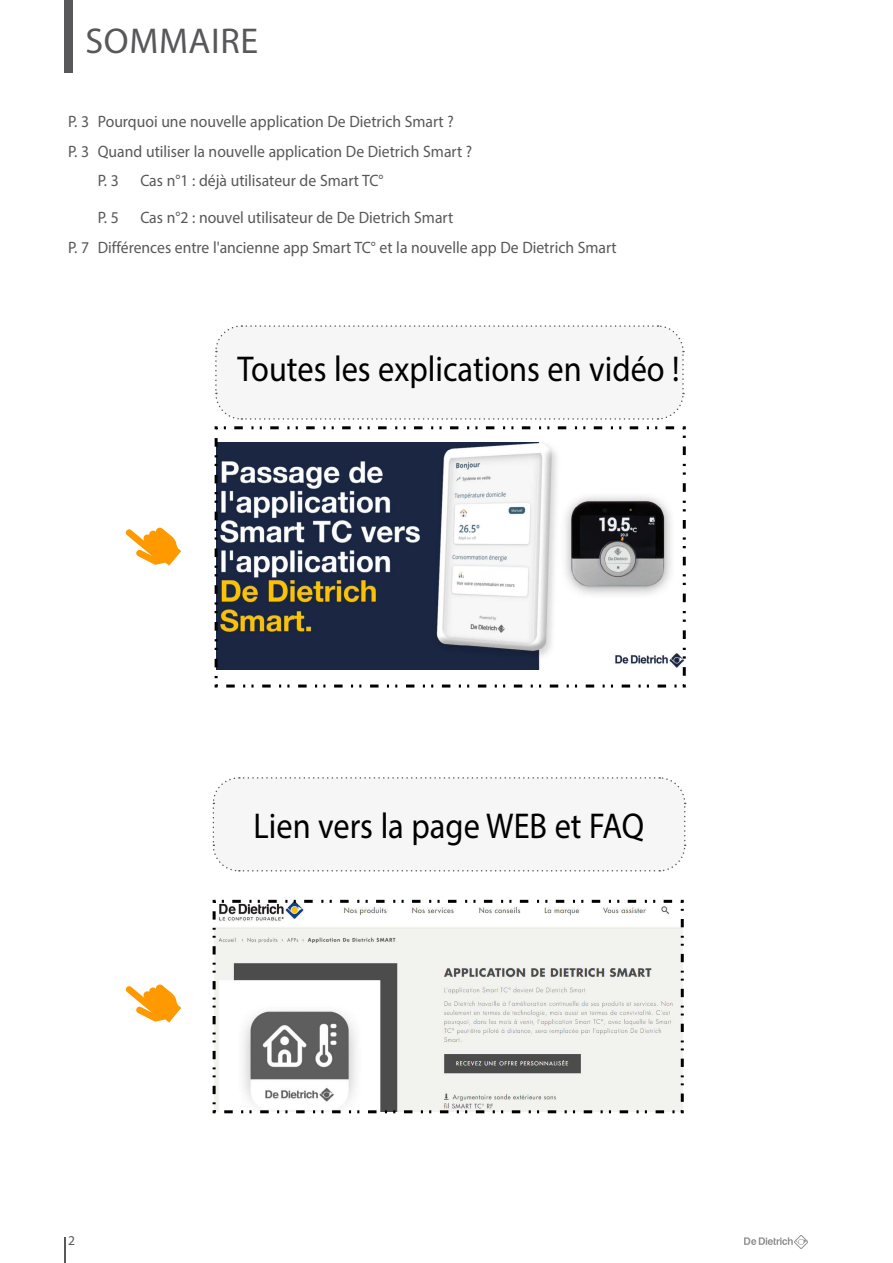
<style>
.page{position:relative;width:893px;height:1263px;background:#fff}
.page>*{position:absolute;margin:0;border:0;box-sizing:border-box;transform-origin:0 0}
.t1{font:36px "Myriad Pro";color:#000;scale:.9 1}
.t2{font:36px "Myriad Pro";letter-spacing:.02em;color:#58585a}
.t3{font:16.5px/29.5px "Myriad Pro";color:#58585a;scale:.95 1}
.t4{font:13.5px "Myriad Pro";color:#58585a}
</style>
<div class="page">
<div style="left:64px;top:0;width:8px;height:72px;background:#58585a"></div>
<svg style="left:64px;top:1237px;width:1px;height:26px"></svg>
<svg style="left:744px;top:1235px;width:64px;height:14px"></svg>
<svg style="left:214px;top:426px;width:472px;height:262px"></svg>
<svg style="left:125px;top:527px;width:57px;height:39px"></svg>
<div style="left:215px;top:325px;width:469px;height:95px;background:#f6f6f6"></div>
<div style="left:212px;top:777px;width:474px;height:95px;background:#f6f6f6"></div>
<svg style="left:125px;top:984px;width:57px;height:39px"></svg>
<svg style="left:212px;top:899px;width:472px;height:215px"></svg>
<h1 class="t2" style="left:85px;top:18px;width:174px">SOMMAIRE</h1>
<p class="t3" style="left:68px;top:107px;width:408px">P. 3 Pourquoi une nouvelle application De Dietrich Smart ?</p>
<p class="t3" style="left:68px;top:136px;width:427px">P. 3 Quand utiliser la nouvelle application De Dietrich Smart ?</p>
<p class="t3" style="left:98px;top:166px;width:24px">P. 3</p>
<p class="t3" style="left:140px;top:166px;width:257px">Cas n°1 : déjà utilisateur de Smart TC°</p>
<p class="t3" style="left:98px;top:203px;width:24px">P. 5</p>
<p class="t3" style="left:68px;top:203px;width:579px;text-indent:72px">Cas n°2 : nouvel utilisateur de De Dietrich Smart<br>P. 7 Différences entre l'ancienne app Smart TC° et la nouvelle app De Dietrich Smart</p>
<h1 class="t1" style="left:237px;top:346px;width:493px">Toutes les explications en vidéo !</h1>
<p class="t4" style="left:68px;top:1232px;width:8px">2</p>
<h1 class="t1" style="left:254px;top:803px;width:435px">Lien vers la page WEB et FAQ</h1>
</div>
